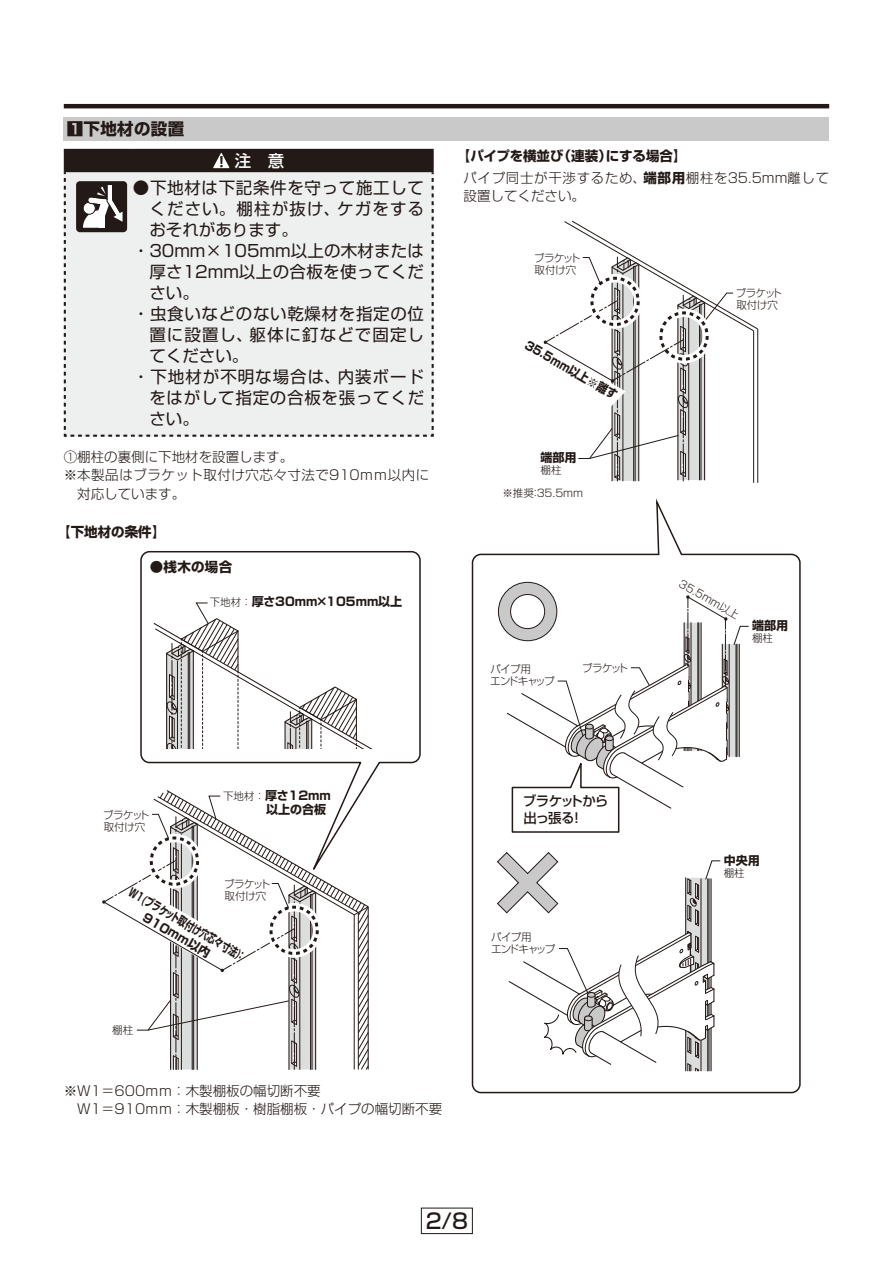
<style>
.page{position:relative;width:893px;height:1263px;background:#fff}
.page>*{position:absolute;margin:0;border:0;box-sizing:border-box;transform-origin:0 0}
.t1{font:21px "Shin Go Pro Medium 90 msp RKSJ H";color:#231916}
.t2{font:16.5px "Shin Go Pro Regular 90 msp RKSJ H";letter-spacing:.04em;color:#231916}
.t3{font:16.5px "Shin Go Pro Regular 90 msp RKSJ H";color:#231916}
.t4{font:16.5px "Shin Go Pro Regular 90 msp RKSJ H";letter-spacing:.02em;color:#231916}
.t5{font:16.5px "Shin Go Pro Regular 90 msp RKSJ H";letter-spacing:.06em;color:#231916}
.t6{font:16.5px "Shin Go Pro Regular 90 msp RKSJ H";letter-spacing:.07em;color:#231916}
.t7{font:16.5px "Shin Go Pro Regular 90 msp RKSJ H";letter-spacing:.065em;color:#231916}
.t8{font:16.5px "Shin Go Pro Bold 90 msp RKSJ H";letter-spacing:.02em;color:#231916}
.t9{font:16.5px "Shin Go Pro Medium 90 msp RKSJ H";color:#fff}
.t10{font:13.5px/18.1px "Shin Go Pro Light 90 msp RKSJ H";color:#231916}
.t11{font:13.5px/18.1px "Shin Go Pro Light 90 msp RKSJ H";letter-spacing:.05em;color:#231916}
.t12{font:13.5px "Shin Go Pro Bold 90 msp RKSJ H";color:#231916}
.t13{font:13.5px "Shin Go Pro Light 90 msp RKSJ H";letter-spacing:.04em;color:#231916}
.t14{font:13.5px/16.5px "Shin Go Pro Medium 90 msp RKSJ H";letter-spacing:-.09em;color:#231916}
.t15{font:12px/14.4px "Shin Go Pro Bold 90 msp RKSJ H";color:#231916}
.t16{font:12px/14.4px "Shin Go Pro Bold 90 msp RKSJ H";color:#231916;scale:.7 1}
.t17{font:12px "Shin Go Pro Bold 90 msp RKSJ H";color:#231916;scale:.9 1}
.t18{font:10.5px/12px "Shin Go Pro Light 90 msp RKSJ H";letter-spacing:-.055em;color:#231916}
.s1{font-family:"Shin Go Pro Light 90 msp RKSJ H";font-size:10.5px}
.s2{font-family:"Shin Go Pro Bold 90 msp RKSJ H"}
</style>
<div class="page">
<hr style="left:64px;top:104px;width:765px;height:4px;background:#231916">
<div style="left:64px;top:117px;width:765px;height:23px;background:#c9c9ca"></div>
<div style="left:421px;top:1208px;width:52px;height:26px;border:1px solid #231916"></div>
<svg style="left:140px;top:551px;width:281px;height:238px"></svg>
<svg style="left:102px;top:789px;width:267px;height:281px"></svg>
<svg style="left:152px;top:603px;width:240px;height:145px"></svg>
<svg style="left:471px;top:498px;width:330px;height:596px"></svg>
<svg style="left:497px;top:582px;width:252px;height:512px"></svg>
<hr style="left:753px;top:331px;width:1px;height:152px;background:#231916">
<hr style="left:757px;top:329px;width:1px;height:154px;background:#231916">
<svg style="left:543px;top:220px;width:215px;height:261px"></svg>
<hr style="left:64px;top:149px;width:69px;height:2px;background:#231916">
<hr style="left:133px;top:149px;width:301px;height:2px;background:#231916">
<svg style="left:63px;top:151px;width:371px;height:286px;background:#dad9d9"></svg>
<h2 class="t8" style="left:67px;top:122px;width:119px">1下地材の設置</h2>
<h2 class="t9" style="left:235px;top:154px;width:51px">注　意</h2>
<h2 class="t2" style="left:133px;top:182px;width:293px">●下地材は下記条件を守って施工して</h2>
<h2 class="t6" style="left:149px;top:203px;width:276px">ください。棚柱が抜け、ケガをする</h2>
<h2 class="t3" style="left:149px;top:224px;width:150px">おそれがあります。</h2>
<h2 class="t3" style="left:133px;top:245px;width:293px">・30mm×105mm以上の木材または</h2>
<h2 class="t4" style="left:149px;top:266px;width:276px">厚さ12mm以上の合板を使ってくだ</h2>
<h2 class="t2" style="left:149px;top:287px;width:51px">さい。</h2>
<h2 class="t2" style="left:133px;top:308px;width:293px">・虫食いなどのない乾燥材を指定の位</h2>
<h2 class="t7" style="left:149px;top:329px;width:276px">置に設置し、躯体に釘などで固定し</h2>
<h2 class="t2" style="left:149px;top:350px;width:100px">てください。</h2>
<h2 class="t5" style="left:133px;top:371px;width:293px">・下地材が不明な場合は、内装ボード</h2>
<h2 class="t2" style="left:149px;top:392px;width:276px">をはがして指定の合板を張ってくだ</h2>
<h2 class="t2" style="left:149px;top:413px;width:51px">さい。</h2>
<p class="t10" style="left:64px;top:450px;width:231px">①棚柱の裏側に下地材を設置します。</p>
<p class="t13" style="left:64px;top:470px;width:367px">※ 本製品はブラケット取付け穴芯々寸法で910ｍｍ以内に</p>
<p class="t10" style="left:77px;top:486px;width:109px">対応しています。</p>
<p class="t12" style="left:57px;top:527px;width:110px">【下地材の条件】</p>
<p class="t12" style="left:150px;top:561px;width:84px">●桟木の場合</p>
<p class="t15" style="left:210px;top:596px;width:194px"><span class="s1">下地材：</span>厚さ30mm×105mm以上</p>
<p class="t12" style="left:457px;top:151px;width:231px">【パイプを横並び（連装）にする場合】</p>
<p class="t11" style="left:463px;top:171px;width:367px">パイプ同士が干渉するため、<span class="s2">端部用</span>棚柱を35.5mm離して設置してください。</p>
<p class="t18" style="left:534px;top:253px;width:48px">ブラケット取付け穴</p>
<p class="t17" style="left:528px;top:340px;width:117px;rotate:30deg">35.5mm以上※離す</p>
<p class="t15" style="left:541px;top:452px;width:37px">端部用</p>
<p class="t18" style="left:541px;top:466px;width:22px">棚柱</p>
<p class="t18" style="left:502px;top:488px;width:82px">※推奨：35.5mm</p>
<p class="t18" style="left:490px;top:664px;width:66px">パイプ用<br>エンドキャップ</p>
<p class="t18" style="left:582px;top:663px;width:48px">ブラケット</p>
<p class="t18" style="left:736px;top:289px;width:48px">ブラケット取付け穴</p>
<p class="t18" style="left:682px;top:578px;width:69px;rotate:30deg">35.5mm以上</p>
<p class="t15" style="left:752px;top:620px;width:37px">端部用</p>
<p class="t18" style="left:752px;top:634px;width:22px">棚柱</p>
<p class="t18" style="left:103px;top:810px;width:48px">ブラケット取付け穴</p>
<p class="t15" style="left:266px;top:790px;width:66px;text-indent:-43px"><span class="s1">下地材：</span>厚さ12mm以上の合板</p>
<p class="t18" style="left:224px;top:879px;width:48px">ブラケット取付け穴</p>
<p class="t16" style="left:154px;top:898px;width:157px;text-indent:-24px;rotate:30deg">W1(ブラケット取付け穴芯々寸法)：<br>910mm以内</p>
<p class="t18" style="left:112px;top:1025px;width:22px">棚柱</p>
<p class="t10" style="left:77px;top:1083px;width:366px;text-indent:-13px">※W1＝600ｍｍ：木製棚板の幅切断不要<br>W1＝910ｍｍ：木製棚板・樹脂棚板・パイプの幅切断不要</p>
<p class="t14" style="left:523px;top:794px;width:87px">ブラケットから出っ張る！</p>
<p class="t18" style="left:491px;top:932px;width:66px">パイプ用<br>エンドキャップ</p>
<p class="t15" style="left:724px;top:855px;width:37px">中央用</p>
<p class="t18" style="left:724px;top:868px;width:22px">棚柱</p>
<h1 class="t1" style="left:426px;top:1213px;width:44px">2/8</h1>
</div>
